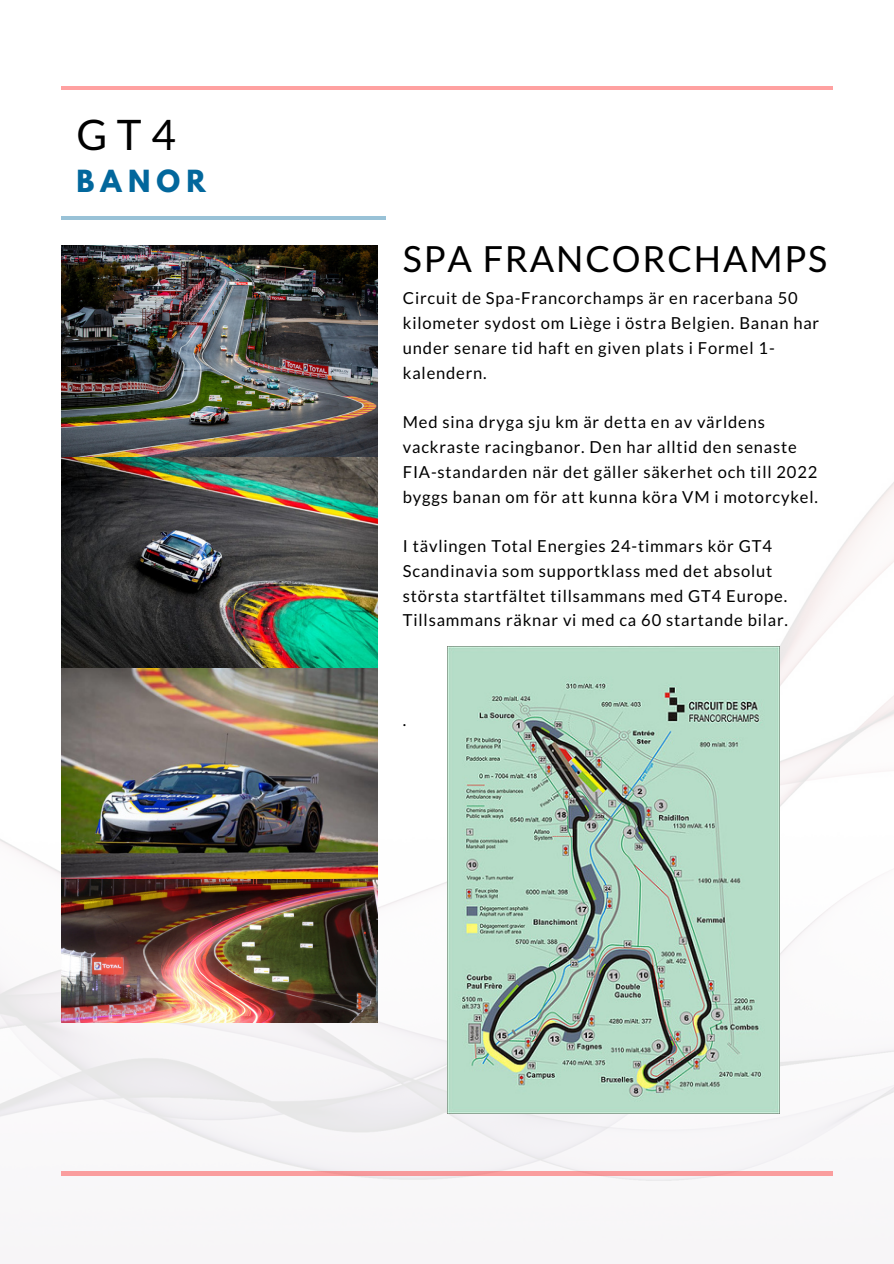
<style>
.page{position:relative;width:894px;height:1264px;background:#fff}
.page>*{position:absolute;margin:0;border:0;box-sizing:border-box;transform-origin:0 0}
.t1{font:42px "Lato";color:#000}
.t2{font:36px "Lato";letter-spacing:.05em;color:#000}
.t3{font:700 27px "League Spartan";letter-spacing:.23em;color:#02679c}
.t4{font:16.5px/24.8px "Lato";letter-spacing:.05em;color:#000}
</style>
<div class="page">
<img style="left:0;top:86px;width:893px;height:1095px">
<hr style="left:61px;top:86px;width:771px;height:3px;background:#ff1616">
<hr style="left:61px;top:1171px;width:771px;height:4px;background:#fa9d9e">
<img style="left:447px;top:647px;width:332px;height:466px">
<img style="left:61px;top:245px;width:317px;height:777px">
<hr style="left:61px;top:216px;width:324px;height:3px;background:#02679c">
<p class="t1" style="left:76px;top:109px;width:101px">GT4</p>
<p class="t3" style="left:76px;top:168px;width:131px">BANOR</p>
<p class="t2" style="left:403px;top:236px;width:426px">SPA FRANCORCHAMPS</p>
<p class="t4" style="left:403px;top:285px;width:418px">Circuit de Spa-Francorchamps är en racerbana 50 kilometer sydost om Liège i östra Belgien. Banan har under senare tid haft en given plats i Formel 1- kalendern.</p>
<p class="t4" style="left:403px;top:409px;width:416px">Med sina dryga sju km är detta en av världens vackraste racingbanor. Den har alltid den senaste FIA-standarden när det gäller säkerhet och till 2022 byggs banan om för att kunna köra VM i motorcykel.</p>
<p class="t4" style="left:403px;top:533px;width:386px">I tävlingen Total Energies 24-timmars kör GT4<br>Scandinavia som supportklass med det absolut största startfältet tillsammans med GT4 Europe.<br>Tillsammans räknar vi med ca 60 startande bilar.</p>
<p class="t4" style="left:403px;top:706px;width:5px">.</p>
</div>
